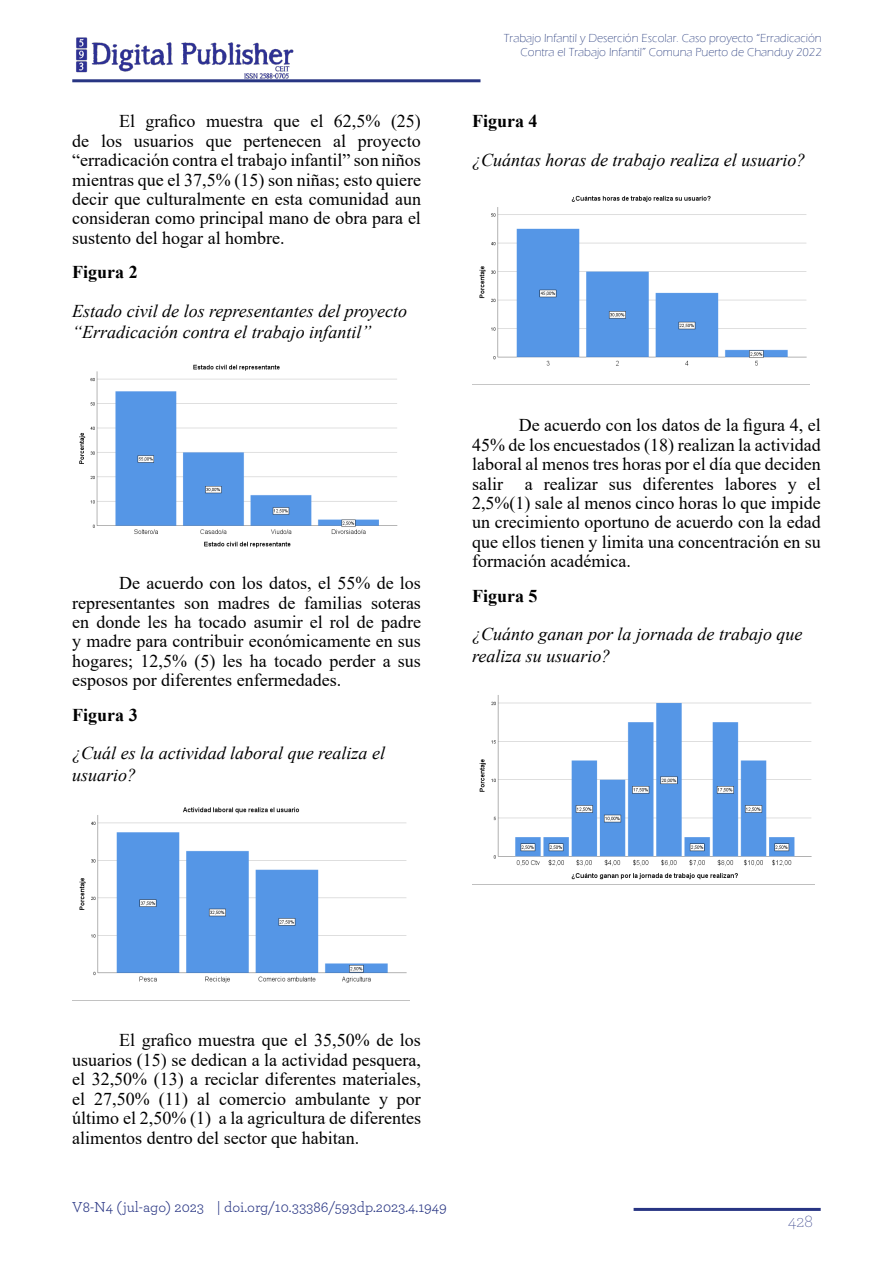
<style>
.page{position:relative;width:893px;height:1263px;background:#fff}
.page>*{position:absolute;margin:0;border:0;box-sizing:border-box;transform-origin:0 0}
.t1{font:18px/19.4px "Times New Roman";color:#000;text-align:justify}
.t2{font:italic 18px/21.6px "Times New Roman";color:#000}
.t3{font:700 18px "Times New Roman";color:#000}
.t4{font:200 18px "Archer";color:#283583}
.t5{font:15px "Archer";color:#283583}
.t6{font:300 12px/14.4px "Eras ITC";color:#24387b;text-align:right}
</style>
<div class="page">
<hr style="left:72px;top:79px;width:408px;height:3px;background:#283583">
<img style="left:76px;top:37px;width:218px;height:42px">
<hr style="left:634px;top:1208px;width:187px;height:3px;background:#283583">
<img style="left:79px;top:364px;width:319px;height:184px">
<img style="left:72px;top:807px;width:337px;height:194px">
<img style="left:472px;top:195px;width:337px;height:190px">
<img style="left:472px;top:695px;width:343px;height:190px">
<p class="t1" style="left:72px;top:111px;width:350px;text-indent:47px">El grafico muestra que el 62,5% (25) de los usuarios que pertenecen al proyecto “erradicación contra el trabajo infantil” son niños mientras que el 37,5% (15) son niñas; esto quiere decir que culturalmente en esta comunidad aun consideran como principal mano de obra para el sustento del hogar al hombre.</p>
<p class="t3" style="left:72px;top:259px;width:67px">Figura 2</p>
<p class="t2" style="left:72px;top:300px;width:336px">Estado civil de los representantes del proyecto “Erradicación contra el trabajo infantil”</p>
<p class="t1" style="left:72px;top:573px;width:350px;text-indent:47px">De acuerdo con los datos, el 55% de los representantes son madres de familias soteras en donde les ha tocado asumir el rol de padre y madre para contribuir económicamente en sus hogares; 12,5% (5) les ha tocado perder a sus esposos por diferentes enfermedades.</p>
<p class="t3" style="left:72px;top:701px;width:67px">Figura 3</p>
<p class="t2" style="left:72px;top:742px;width:314px">¿Cuál es la actividad laboral que realiza el usuario?</p>
<p class="t6" style="left:504px;top:31px;width:319px">Trabajo Infantil y Deserción Escolar. Caso proyecto “Erradicación<br>Contra el Trabajo Infantil” Comuna Puerto de Chanduy 2022</p>
<p class="t3" style="left:472px;top:108px;width:67px">Figura 4</p>
<p class="t2" style="left:472px;top:148px;width:335px">¿Cuántas horas de trabajo realiza el usuario?</p>
<p class="t1" style="left:472px;top:415px;width:350px;text-indent:47px">De acuerdo con los datos de la figura 4, el 45% de los encuestados (18) realizan la actividad laboral al menos tres horas por el día que deciden salir a realizar sus diferentes labores y el 2,5%(1) sale al menos cinco horas lo que impide un crecimiento oportuno de acuerdo con la edad que ellos tienen y limita una concentración en su formación académica.</p>
<p class="t3" style="left:472px;top:583px;width:67px">Figura 5</p>
<p class="t2" style="left:472px;top:623px;width:332px">¿Cuánto ganan por la jornada de trabajo que realiza su usuario?</p>
<p class="t1" style="left:72px;top:1030px;width:350px;text-indent:47px">El grafico muestra que el 35,50% de los usuarios (15) se dedican a la actividad pesquera, el 32,50% (13) a reciclar diferentes materiales, el 27,50% (11) al comercio ambulante y por último el 2,50% (1) a la agricultura de diferentes alimentos dentro del sector que habitan.</p>
<p class="t5" style="left:72px;top:1196px;width:133px">V8-N4 (jul-ago) 2023</p>
<p class="t5" style="left:217px;top:1196px;width:232px">| doi.org/10.33386/593dp.2023.4.1949</p>
<p class="t4" style="left:788px;top:1209px;width:26px">428</p>
</div>
